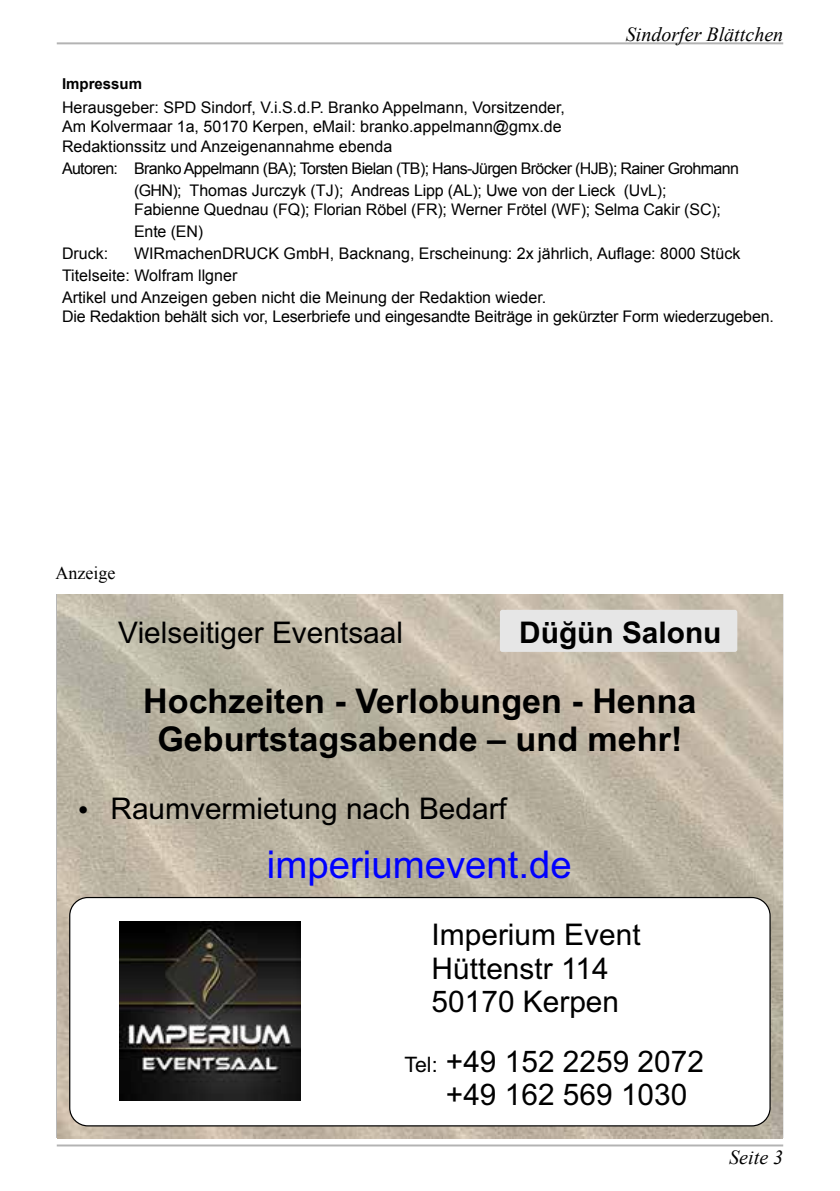
<style>
.page{position:relative;width:840px;height:1191px;background:#fff}
.page>*{position:absolute;margin:0;border:0;box-sizing:border-box;transform-origin:0 0}
.t1{font:38.4px "Arial";color:#00f}
.t2{font:700 34px/38px "Arial";color:#000;text-align:center}
.t3{font:29.8px/33.4px "Arial";color:#000}
.t4{font:700 29.8px "Arial";color:#000}
.t5{font:italic 20px "Times New Roman";color:#000}
.t6{font:18px "Times New Roman";color:#000}
.t7{font:16px/22px "Arial";color:#000}
.t8{font:16px/22px "Arial";letter-spacing:-.04em;color:#000;text-align:center}
.t9{font:700 15px "Arial";color:#000}
.s1{font-size:21.2px}
</style>
<div class="page">
<hr style="left:57px;top:1144px;width:725px;height:2px;background:#000">
<hr style="left:57px;top:42px;width:725px;height:2px;background:#000">
<img style="left:57px;top:595px;width:725px;height:543px">
<div style="left:70px;top:897px;width:699px;height:228px;background:#fff;border-radius:18px"></div>
<div style="left:69px;top:897px;width:701px;height:229px;border:1px solid #000;border-radius:18px"></div>
<img style="left:119px;top:921px;width:181px;height:179px">
<div style="left:499px;top:610px;width:237px;height:42px;background:#e6e6e6;border-radius:2px"></div>
<svg style="left:80px;top:806px;width:7px;height:7px"></svg>
<p class="t5" style="left:625px;top:21px;width:159px">Sindorfer Blättchen</p>
<p class="t9" style="left:62px;top:74px;width:82px">Impressum</p>
<p class="t7" style="left:62px;top:98px;width:504px;line-height:19.2px">Herausgeber: SPD Sindorf, V.i.S.d.P. Branko Appelmann, Vorsitzender,<br>Am Kolvermaar 1a, 50170 Kerpen, eMail: branko.appelmann@gmx.de<br>Redaktionssitz und Anzeigenannahme ebenda</p>
<p class="t8" style="left:62px;top:157px;width:678px">Autoren: Branko Appelmann (BA); Torsten Bielan (TB); Hans-Jürgen Bröcker (HJB); Rainer Grohmann (GHN); Thomas Jurczyk (TJ); Andreas Lipp (AL); Uwe von der Lieck (UvL);</p>
<p class="t7" style="left:134px;top:198px;width:588px">Fabienne Quednau (FQ); Florian Röbel (FR); Werner Frötel (WF); Selma Cakir (SC);<br>Ente (EN)</p>
<p class="t7" style="left:62px;top:242px;width:48px">Druck:</p>
<p class="t7" style="left:62px;top:242px;width:679px;text-indent:72px">WIRmachenDRUCK GmbH, Backnang, Erscheinung: 2x jährlich, Auflage: 8000 Stück<br>Titelseite: Wolfram llgner<br>Artikel und Anzeigen geben nicht die Meinung der Redaktion wieder.</p>
<p class="t7" style="left:62px;top:305px;width:713px">Die Redaktion behält sich vor, Leserbriefe und eingesandte Beiträge in gekürzter Form wiederzugeben.</p>
<p class="t6" style="left:55px;top:561px;width:61px">Anzeige</p>
<h3 class="t3" style="left:118px;top:615px;width:286px">Vielseitiger Eventsaal</h3>
<h3 class="t4" style="left:519px;top:611px;width:204px">Düğün Salonu</h3>
<h2 class="t2" style="left:143px;top:683px;width:554px">Hochzeiten - Verlobungen - Henna<br>Geburtstagsabende – und mehr!</h2>
<h3 class="t3" style="left:110px;top:791px;width:398px">Raumvermietung nach Bedarf</h3>
<h1 class="t1" style="left:267px;top:838px;width:306px">imperiumevent.de</h1>
<h3 class="t3" style="left:431px;top:918px;width:210px">Imperium Event<br>Hüttenstr 114<br>50170 Kerpen</h3>
<h3 class="t3" style="left:445px;top:1044px;width:259px;text-indent:-41px"><span class="s1">Tel:</span> +49 152 2259 2072 +49 162 569 1030</h3>
<p class="t5" style="left:728px;top:1143px;width:55px">Seite 3</p>
</div>
